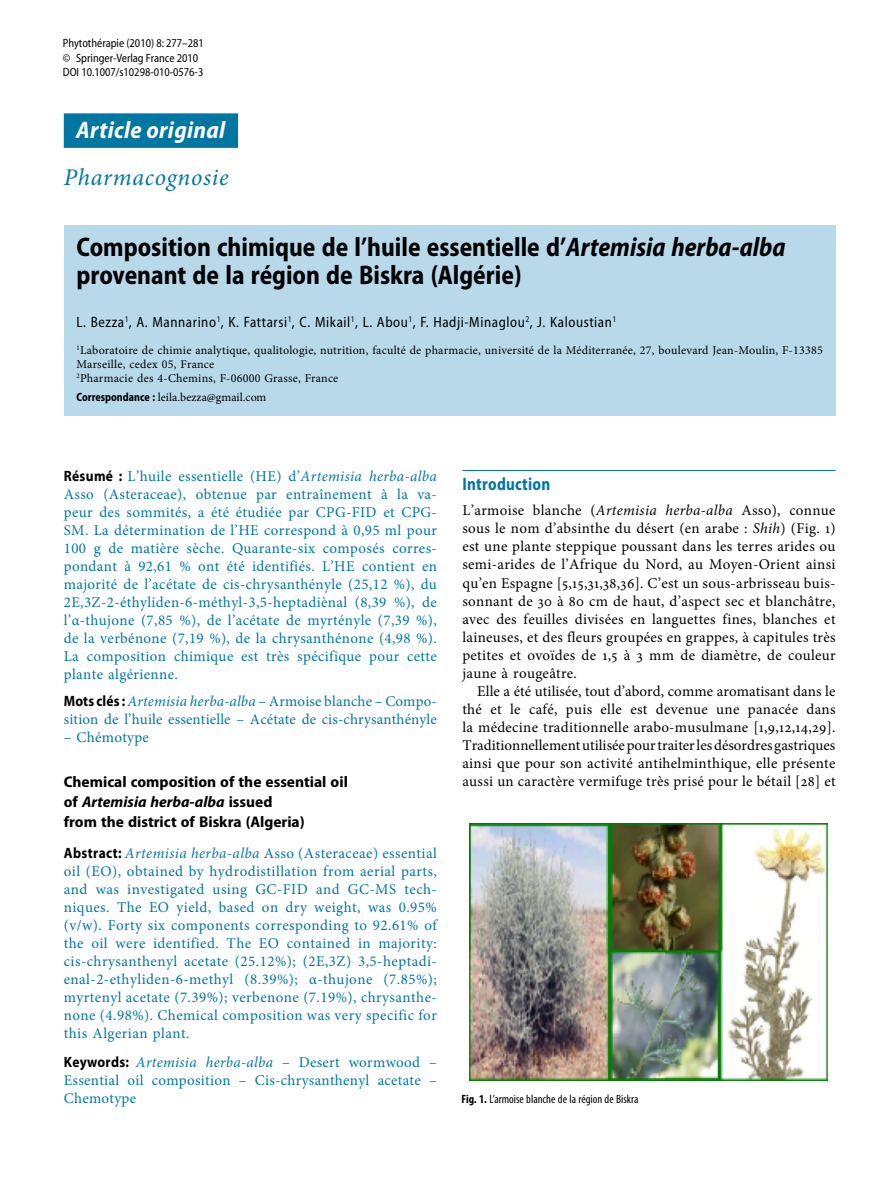
<style>
.page{position:relative;width:893px;height:1187px;background:#fff}
.page>*{position:absolute;margin:0;border:0;box-sizing:border-box;transform-origin:0 0}
.t1{font:700 semi-condensed 27px/28.5px "Myriad Pro";color:#000;scale:.94 1}
.t2{font:italic 700 semi-condensed 24px "Myriad Pro";letter-spacing:.015em;color:#fff}
.t3{font:italic 24px "Minion Pro";letter-spacing:.03em;color:#0076a3}
.t4{font:700 semi-condensed 18px "Myriad Pro";letter-spacing:.015em;color:#0076a3;scale:.9 1}
.t5{font:700 semi-condensed 15.45px/19.8px "Myriad Pro";color:#000;scale:1.06 1}
.t6{font:15px/18px "Minion Pro";letter-spacing:.02em;color:#0076a3;text-align:justify}
.t7{font:15px/18px "Minion Pro";letter-spacing:.02em;color:#000;text-align:justify}
.t8{font:semi-condensed 15px "Myriad Pro";letter-spacing:.04em;color:#000;scale:.94 1}
.t9{font:12px/14.4px "Minion Pro";letter-spacing:.02em;color:#000}
.t10{font:semi-condensed 12px/14.4px "Myriad Pro";color:#000;scale:.94 1}
.t11{font:condensed 12px "Myriad Pro";color:#000}
.t12{font:12px "Minion Pro";color:#000}
.s1{font-style:italic}
.s2{font-family:"Myriad Pro";font-weight:700;font-stretch:semi-condensed}
.s3{font-family:"Myriad Pro";font-weight:700;color:#000}
.s4{font-weight:700}
</style>
<div class="page">
<div style="left:64px;top:113px;width:174px;height:35px;background:#0076a3"></div>
<div style="left:64px;top:225px;width:772px;height:190px;background:#b8d9e9"></div>
<hr style="left:462px;top:470px;width:374px;height:1px;background:#0076a3">
<img style="left:470px;top:823px;width:357px;height:257px">
<p class="t10" style="left:63px;top:36px;width:152px">Phytothérapie (2010) 8: 277–281 © Springer-Verlag France 2010<br>DOI 10.1007/s10298-010-0576-3</p>
<h2 class="t2" style="left:76px;top:117px;width:151px">Article original</h2>
<h2 class="t3" style="left:64px;top:161px;width:166px">Pharmacognosie</h2>
<h1 class="t1" style="left:77px;top:232px;width:756px">Composition chimique de l’huile essentielle d’<span class="s1">Artemisia herba-alba </span>provenant de la région de Biskra (Algérie)</h1>
<p class="t8" style="left:77px;top:314px;width:576px">L. Bezza<sup>1</sup>, A. Mannarino<sup>1</sup>, K. Fattarsi<sup>1</sup>, C. Mikail<sup>1</sup>, L. Abou<sup>1</sup>, F. Hadji-Minaglou<sup>2</sup>, J. Kaloustian<sup>1</sup></p>
<p class="t9" style="left:77px;top:342px;width:748px"><sup>1</sup>Laboratoire de chimie analytique, qualitologie, nutrition, faculté de pharmacie, université de la Méditerranée, 27, boulevard Jean-Moulin, F-13385<br>Marseille, cedex 05, France<br><sup>2</sup>Pharmacie des 4-Chemins, F-06000 Grasse, France</p>
<p class="t12" style="left:77px;top:389px;width:191px"><span class="s2">Correspondance :</span> leila.bezza@gmail.com</p>
<p class="t6" style="left:64px;top:467px;width:375px"><span class="s3">Résumé :</span> L’huile essentielle (HE) d’<span class="s1">Artemisia herba-alba </span>Asso (Asteraceae), obtenue par entraînement à la va&shy;peur des sommités, a été étudiée par CPG-FID et CPG-SM. La détermination de l’HE correspond à 0,95 ml pour 100 g de matière sèche. Quarante-six composés corres&shy;pondant à 92,61 % ont été identifiés. L’HE contient en majorité de l’acétate de cis-chrysanthényle (25,12 %), du 2E,3Z-2-éthyliden-6-méthyl-3,5-heptadiènal (8,39 %), de l’α-thujone (7,85 %), de l’acétate de myrtényle (7,39 %), de la verbénone (7,19 %), de la chrysanthénone (4,98 %).<br>La composition chimique est très spécifique pour cette plante algérienne.</p>
<p class="t6" style="left:64px;top:692px;width:375px"><span class="s3">Mots clés :</span><span class="s1">Artemisia herba-alba</span> – Armoise blanche – Compo&shy;sition de l’huile essentielle – Acétate de cis-chrysanthényle</p>
<p class="t6" style="left:64px;top:728px;width:87px">– Chémotype</p>
<p class="t5" style="left:64px;top:772px;width:270px">Chemical composition of the essential oil of <span class="s1">Artemisia herba-alba</span> issued<br>from the district of Biskra (Algeria)</p>
<p class="t6" style="left:64px;top:844px;width:375px"><span class="s3">Abstract:</span> <span class="s1">Artemisia herba-alba</span> Asso (Asteraceae) essential oil (EO), obtained by hydrodistillation from aerial parts, and was investigated using GC-FID and GC-MS tech&shy;niques. The EO yield, based on dry weight, was 0.95% (v/w). Forty six components corresponding to 92.61% of the oil were identified. The EO contained in majority: cis-chrysanthenyl acetate (25.12%); (2E,3Z) 3,5-heptadi&shy;enal-2-ethyliden-6-methyl (8.39%); α-thujone (7.85%); myrtenyl acetate (7.39%); verbenone (7.19%), chrysanthe&shy;none (4.98%). Chemical composition was very specific for this Algerian plant.</p>
<p class="t6" style="left:64px;top:1052px;width:375px"><span class="s3">Keywords:</span> <span class="s1">Artemisia herba-alba</span> – Desert wormwood – Essential oil composition – Cis-chrysanthenyl acetate – Chemotype</p>
<p class="t4" style="left:462px;top:474px;width:99px">Introduction</p>
<p class="t7" style="left:462px;top:501px;width:375px">L’armoise blanche (<span class="s1">Artemisia herba-alba</span> Asso), connue sous le nom d’absinthe du désert (en arabe : <span class="s1">Shih</span>) (Fig. 1) est une plante steppique poussant dans les terres arides ou semi-arides de l’Afrique du Nord, au Moyen-Orient ainsi qu’en Espagne [5,15,31,38,36]. C’est un sous-arbrisseau buis&shy;sonnant de 30 à 80 cm de haut, d’aspect sec et blanchâtre, avec des feuilles divisées en languettes fines, blanches et laineuses, et des fleurs groupées en grappes, à capitules très petites et ovoïdes de 1,5 à 3 mm de diamètre, de couleur jaune à rougeâtre.</p>
<p class="t7" style="left:462px;top:681px;width:375px;text-indent:15px">Elle a été utilisée, tout d’abord, comme aromatisant dans le thé et le café, puis elle est devenue une panacée dans la médecine traditionnelle arabo-musulmane [1,9,12,14,29].<br>Traditionnellement utilisée pour traiter les désordres gastriques ainsi que pour son activité antihelminthique, elle présente aussi un caractère vermifuge très prisé pour le bétail [28] et</p>
<p class="t11" style="left:461px;top:1091px;width:179px"><span class="s4">Fig. 1.</span> L’armoise blanche de la région de Biskra</p>
</div>
